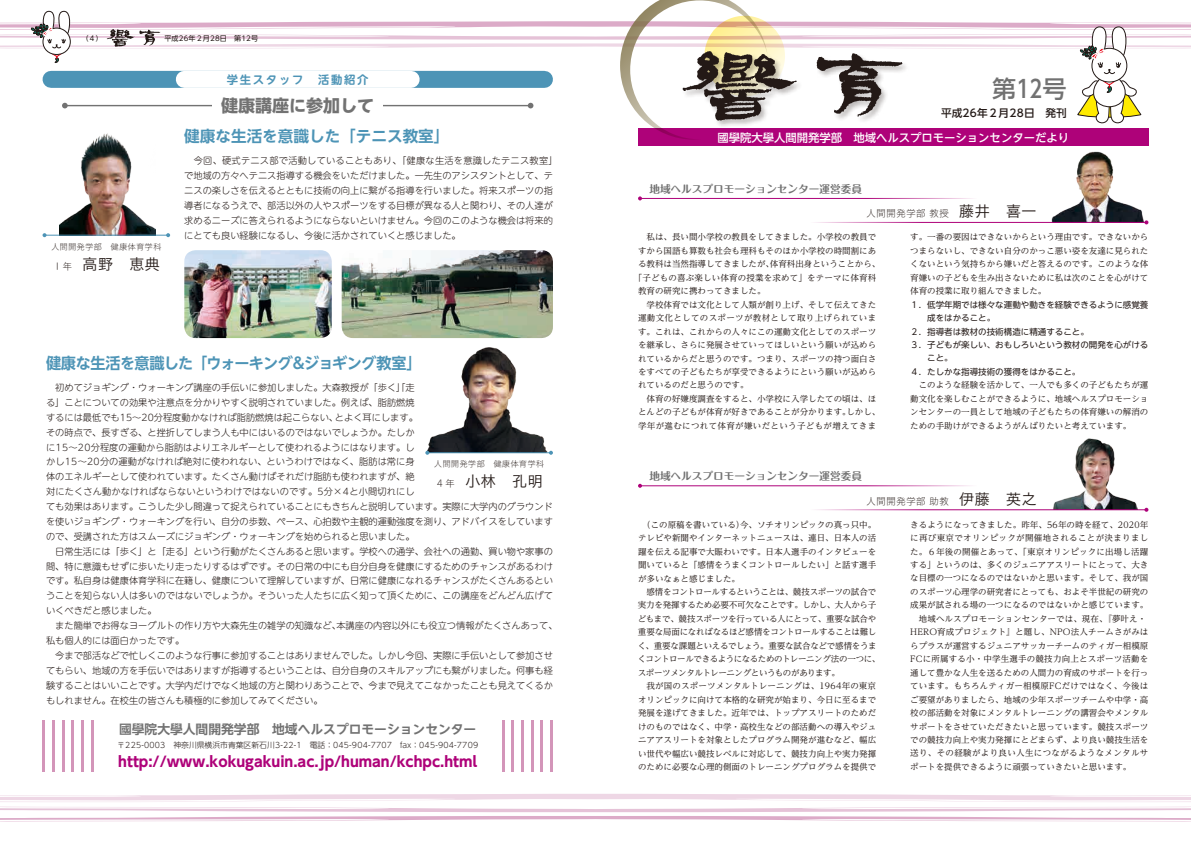
<style>
.page{position:relative;width:1191px;height:842px;background:#fff}
.page>*{position:absolute;margin:0;border:0;box-sizing:border-box;transform-origin:0 0}
.t1{font:500 24.1px "UD Shin Go NT Pro";color:#727272}
.t2{font:700 17px "UD Shin Go NT Pro";color:#727272}
.t3{font:700 15.6px "UD Shin Go NT Pro De";letter-spacing:-.035em;color:#4d94b6}
.t4{font:700 15.6px "UD Shin Go NT Pro De";letter-spacing:-.015em;color:#4d94b6}
.t5{font:15.6px "Koburina Go Std W3";color:#231916}
.t6{font:700 14.2px "UD Shin Go NT Pro";color:#ae0279}
.t7{font:700 12.8px "UD Shin Go NT Pro De";color:#727272}
.t8{font:500 11.3px "UD Shin Go NT Pro";color:#fff}
.t9{font:700 11.3px "UD Shin M Go Pro De";letter-spacing:.15em;color:#4d94b6}
.t10{font:700 10.6px "Maru Fo Pro";color:#727272}
.t11{font:500 10.6px "UD Shin Go NT Pro";letter-spacing:.03em;color:#231916}
.t12{font:9.9px "Koburina Go Std W1";color:#231916}
.t13{font:300 9.2px/14.9px "UD Shin M Go Pro";color:#231916}
.t14{font:8.5px/13.5px "UD Reimin Pro";color:#231916}
.t15{font:8.5px "UD Shin Go NT Pr 6 N";color:#231916}
.t16{font:8.5px "UD Reimin Pro";letter-spacing:.04em;color:#231916}
.t17{font:8.5px "UD Reimin Pro";letter-spacing:.02em;color:#231916}
.t18{font:8.5px "Koburina Go Std W1";color:#231916}
.t19{font:300 7.8px "UD Shin Go NT Pro";letter-spacing:.03em;color:#231916}
.t20{font:7.1px "UD Shin Go NT Pro";letter-spacing:.03em;color:#231916}
.s1{font-family:"Koburina Go Std W1";font-size:9.9px}
.s2{font-family:"Koburina Go Std W3";font-size:15.6px}
</style>
<div class="page">
<svg style="left:0;top:794px;width:1191px;height:27px"></svg>
<img style="left:426px;top:347px;width:121px;height:105px">
<div style="left:638px;top:129px;width:510px;height:17px;background:#ae0279"></div>
<hr style="left:640px;top:198px;width:342px;height:1px;background:#ae0279">
<svg style="left:638px;top:196px;width:4px;height:4px"></svg>
<hr style="left:640px;top:485px;width:342px;height:1px;background:#ae0279">
<svg style="left:638px;top:484px;width:4px;height:4px"></svg>
<img style="left:1037px;top:151px;width:107px;height:71px">
<img style="left:1053px;top:438px;width:84px;height:71px">
<hr style="left:804px;top:222px;width:342px;height:1px;background:#ae0279">
<svg style="left:1144px;top:220px;width:4px;height:4px"></svg>
<hr style="left:804px;top:509px;width:342px;height:1px;background:#ae0279">
<svg style="left:1144px;top:508px;width:4px;height:4px"></svg>
<img style="left:60px;top:140px;width:95px;height:95px">
<hr style="left:45px;top:235px;width:123px;height:1px;background:#4d94b6">
<svg style="left:43px;top:233px;width:4px;height:4px"></svg>
<svg style="left:166px;top:233px;width:4px;height:4px"></svg>
<hr style="left:427px;top:452px;width:124px;height:1px;background:#4d94b6">
<svg style="left:425px;top:451px;width:4px;height:4px"></svg>
<svg style="left:549px;top:451px;width:4px;height:4px"></svg>
<img style="left:184px;top:250px;width:148px;height:88px">
<img style="left:342px;top:250px;width:211px;height:88px">
<hr style="left:43px;top:720px;width:2px;height:51px;background:#d395b9">
<hr style="left:52px;top:720px;width:3px;height:51px;background:#d395b9">
<hr style="left:62px;top:720px;width:3px;height:51px;background:#d395b9">
<hr style="left:71px;top:720px;width:3px;height:51px;background:#d395b9">
<hr style="left:81px;top:720px;width:3px;height:51px;background:#d395b9">
<hr style="left:91px;top:720px;width:3px;height:51px;background:#d395b9">
<hr style="left:502px;top:720px;width:3px;height:51px;background:#d395b9">
<hr style="left:511px;top:720px;width:3px;height:51px;background:#d395b9">
<hr style="left:521px;top:720px;width:3px;height:51px;background:#d395b9">
<hr style="left:531px;top:720px;width:2px;height:51px;background:#d395b9">
<hr style="left:540px;top:720px;width:3px;height:51px;background:#d395b9">
<hr style="left:550px;top:720px;width:3px;height:51px;background:#d395b9">
<svg style="left:0;top:0;width:1191px;height:140px"></svg>
<div style="left:213px;top:93px;width:170px;height:25px;background:#fff"></div>
<p class="t20" style="left:81px;top:33px;width:23px">（４）</p>
<p class="t20" style="left:164px;top:33px;width:95px">平成26年２月28日　第12号</p>
<h3 class="t9" style="left:227px;top:70px;width:143px">学生スタッフ　活動紹介</h3>
<h2 class="t2" style="left:221px;top:92px;width:155px">健康講座に参加して</h2>
<h3 class="t4" style="left:184px;top:123px;width:267px">健康な生活を意識した「テニス教室」</h3>
<p class="t13" style="left:184px;top:153px;width:375px">　今回、硬式テニス部で活動していることもあり、「健康な生活を意識したテニス教室」で地域の方々へテニス指導する機会をいただけました。一先生のアシスタントとして、テニスの楽しさを伝えるとともに技術の向上に繋がる指導を行いました。将来スポーツの指導者になるうえで、部活以外の人やスポーツをする目標が異なる人と関わり、その人達が求めるニーズに答えられるようにならないといけません。今回のこのような機会は将来的にとても良い経験になるし、今後に活かされていくと感じました。</p>
<p class="t18" style="left:51px;top:240px;width:112px">人間開発学部　健康体育学科</p>
<h3 class="t5" style="left:52px;top:252px;width:109px"><span class="s1">１年　</span>高野　恵典</h3>
<h3 class="t3" style="left:46px;top:350px;width:377px">健康な生活を意識した「ウォーキング&amp;ジョギング教室」</h3>
<p class="t13" style="left:46px;top:380px;width:513px">　初めてジョギング・ウォーキング講座の手伝いに参加しました。大森教授が「歩く」「走<br>る」ことについての効果や注意点を分かりやすく説明されていました。例えば、脂肪燃焼<br>するには最低でも15～20分程度動かなければ脂肪燃焼は起こらない、とよく耳にします。<br>その時点で、長すぎる、と挫折してしまう人も中にはいるのではないでしょうか。たしか<br>に15～20分程度の運動から脂肪はよりエネルギーとして使われるようにはなります。し<br>かし15～20分の運動がなければ絶対に使われない、というわけではなく、脂肪は常に身<br>体のエネルギーとして使われています。たくさん動けばそれだけ脂肪も使われますが、絶<br>対にたくさん動かなければならないというわけではないのです。5分×4と小間切れにし<br>ても効果はあります。こうした少し間違って捉えられていることにもきちんと説明しています。実際に大学内のグラウンドを使いジョギング・ウォーキングを行い、自分の歩数、ペース、心拍数や主観的運動強度を測り、アドバイスをしていますので、受講された方はスムーズにジョギング・ウォーキングを始められると思いました。<br>　日常生活には「歩く」と「走る」という行動がたくさんあると思います。学校への通学、会社への通勤、買い物や家事の間、特に意識もせずに歩いたり走ったりするはずです。その日常の中にも自分自身を健康にするためのチャンスがあるわけです。私自身は健康体育学科に在籍し、健康について理解していますが、日常に健康になれるチャンスがたくさんあるということを知らない人は多いのではないでしょうか。そういった人たちに広く知って頂くために、この講座をどんどん広げていくべきだと感じました。<br>　また簡単でお得なヨーグルトの作り方や大森先生の雑学の知識など、本講座の内容以外にも役立つ情報がたくさんあって、私も個人的には面白かったです。<br>　今まで部活などで忙しくこのような行事に参加することはありませんでした。しかし今回、実際に手伝いとして参加させてもらい、地域の方を手伝いではありますが指導するということは、自分自身のスキルアップにも繋がりました。何事も経験することはいいことです。大学内だけでなく地域の方と関わりあうことで、今まで見えてこなかったことも見えてくるかもしれません。在校生の皆さんも積極的に参加してみてください。</p>
<p class="t18" style="left:434px;top:458px;width:112px">人間開発学部　健康体育学科</p>
<h3 class="t5" style="left:435px;top:469px;width:109px"><span class="s1">４年　</span>小林　孔明</h3>
<h3 class="t7" style="left:119px;top:719px;width:359px">國學院大學人間開発学部　地域ヘルスプロモーションセンター</h3>
<p class="t19" style="left:117px;top:738px;width:362px">〒225-0003　神奈川県横浜市青葉区新石川3-22-1　電話：045-904-7707　fax：045-904-7709</p>
<h3 class="t6" style="left:118px;top:750px;width:360px">http://www.kokugakuin.ac.jp/human/kchpc.html</h3>
<h1 class="t1" style="left:992px;top:69px;width:76px">第12号</h1>
<p class="t11" style="left:941px;top:104px;width:127px">平成26年２月28日　発刊</p>
<h3 class="t8" style="left:717px;top:128px;width:353px">國學院大學人間開発学部　地域ヘルスプロモーションセンターだより</h3>
<p class="t10" style="left:649px;top:180px;width:214px">地域ヘルスプロモーションセンター運営委員</p>
<p class="t12" style="left:866px;top:206px;width:172px">人間開発学部 教授　<span class="s2">藤井　喜一</span></p>
<p class="t14" style="left:638px;top:230px;width:240px">　私は、長い間小学校の教員をしてきました。小学校の教員で</p>
<p class="t14" style="left:638px;top:244px;width:240px">すから国語も算数も社会も理科もそのほか小学校の時間割にあ</p>
<p class="t14" style="left:638px;top:257px;width:244px">る教科は当然指導してきましたが、体育科出身ということから、</p>
<p class="t17" style="left:634px;top:271px;width:244px">「子どもの喜ぶ楽しい体育の授業を求めて」をテーマに体育科</p>
<p class="t14" style="left:638px;top:284px;width:129px">教育の研究に携わってきました。</p>
<p class="t14" style="left:638px;top:297px;width:240px">　学校体育では文化として人類が創り上げ、そして伝えてきた</p>
<p class="t16" style="left:638px;top:311px;width:240px">運動文化としてのスポーツが教材として取り上げられていま</p>
<p class="t14" style="left:638px;top:324px;width:240px">す。これは、これからの人々にこの運動文化としてのスポーツ</p>
<p class="t14" style="left:638px;top:338px;width:240px">を継承し、さらに発展させていってほしいという願いが込めら</p>
<p class="t14" style="left:638px;top:351px;width:240px">れているからだと思うのです。つまり、スポーツの持つ面白さ</p>
<p class="t14" style="left:638px;top:365px;width:240px">をすべての子どもたちが享受できるようにという願いが込めら</p>
<p class="t14" style="left:638px;top:378px;width:112px">れているのだと思うのです。</p>
<p class="t14" style="left:638px;top:392px;width:240px">　体育の好嫌度調査をすると、小学校に入学したての頃は、ほ</p>
<p class="t14" style="left:638px;top:405px;width:244px">とんどの子どもが体育が好きであることが分かります。しかし、</p>
<p class="t16" style="left:638px;top:419px;width:240px">学年が進むにつれて体育が嫌いだという子どもが増えてきま</p>
<p class="t10" style="left:649px;top:468px;width:214px">地域ヘルスプロモーションセンター運営委員</p>
<p class="t14" style="left:910px;top:230px;width:240px;text-align:justify">す。一番の要因はできないからという理由です。できないからつまらないし、できない自分のかっこ悪い姿を友達に見られたくないという気持ちから嫌いだと答えるのです。このような体育嫌いの子どもを生み出さないために私は次のことを心がけて体育の授業に取り組んできました。</p>
<p class="t15" style="left:910px;top:297px;width:240px">１．低学年期では様々な運動や動きを経験できるように感覚養</p>
<p class="t15" style="left:927px;top:311px;width:70px">成をはかること。</p>
<p class="t15" style="left:910px;top:324px;width:180px">２．指導者は教材の技術構造に精通すること。</p>
<p class="t15" style="left:910px;top:338px;width:240px">３．子どもが楽しい、おもしろいという教材の開発を心がける</p>
<p class="t15" style="left:927px;top:351px;width:27px">こと。</p>
<p class="t15" style="left:910px;top:365px;width:172px">４．たしかな指導技術の獲得をはかること。</p>
<p class="t14" style="left:910px;top:378px;width:240px;text-align:justify">　このような経験を活かして、一人でも多くの子どもたちが運動文化を楽しむことができるように、地域ヘルスプロモーションセンターの一員として地域の子どもたちの体育嫌いの解消のための手助けができるようがんばりたいと考えています。</p>
<p class="t12" style="left:866px;top:493px;width:172px">人間開発学部 助教　<span class="s2">伊藤　英之</span></p>
<p class="t14" style="left:637px;top:517px;width:244px">　（この原稿を書いている）今、ソチオリンピックの真っ只中。テレビや新聞やインターネットニュースは、連日、日本人の活躍を伝える記事で大賑わいです。日本人選手のインタビューを聞いていると「感情をうまくコントロールしたい」と話す選手が多いなぁと感じました。<br>　感情をコントロールするということは、競技スポーツの試合で実力を発揮するため必要不可欠なことです。しかし、大人から子どもまで、競技スポーツを行っている人にとって、重要な試合や重要な局面になればなるほど感情をコントロールすることは難しく、重要な課題といえるでしょう。重要な試合などで感情をうまくコントロールできるようになるためのトレーニング法の一つに、スポーツメンタルトレーニングというものがあります。<br>　我が国のスポーツメンタルトレーニングは、1964年の東京オリンピックに向けて本格的な研究が始まり、今日に至るまで発展を遂げてきました。近年では、トップアスリートのためだけのものではなく、中学・高校生などの部活動への導入やジュニアアスリートを対象としたプログラム開発が進むなど、幅広い世代や幅広い競技レベルに対応して、競技力向上や実力発揮のために必要な心理的側面のトレーニングプログラムを提供で</p>
<p class="t14" style="left:910px;top:517px;width:240px">きるようになってきました。昨年、56年の時を経て、2020年に再び東京でオリンピックが開催地されることが決まりました。６年後の開催とあって、「東京オリンピックに出場し活躍する」というのは、多くのジュニアアスリートにとって、大きな目標の一つになるのではないかと思います。そして、我が国のスポーツ心理学の研究者にとっても、およそ半世紀の研究の成果が試される場の一つになるのではないかと感じています。　地域ヘルスプロモーションセンターでは、現在、『夢叶え・<br>HERO育成プロジェクト』と題し、NPO法人チームさがみはらプラスが運営するジュニアサッカーチームのティガー相模原<br>FCに所属する小・中学生選手の競技力向上とスポーツ活動を通して豊かな人生を送るための人間力の育成のサポートを行っています。もちろんティガー相模原FCだけではなく、今後はご要望がありましたら、地域の少年スポーツチームや中学・高校の部活動を対象にメンタルトレーニングの講習会やメンタルサポートをさせていただきたいと思っています。競技スポーツでの競技力向上や実力発揮にとどまらず、より良い競技生活を送り、その経験がより良い人生につながるようなメンタルサポートを提供できるように頑張っていきたいと思います。</p>
</div>
